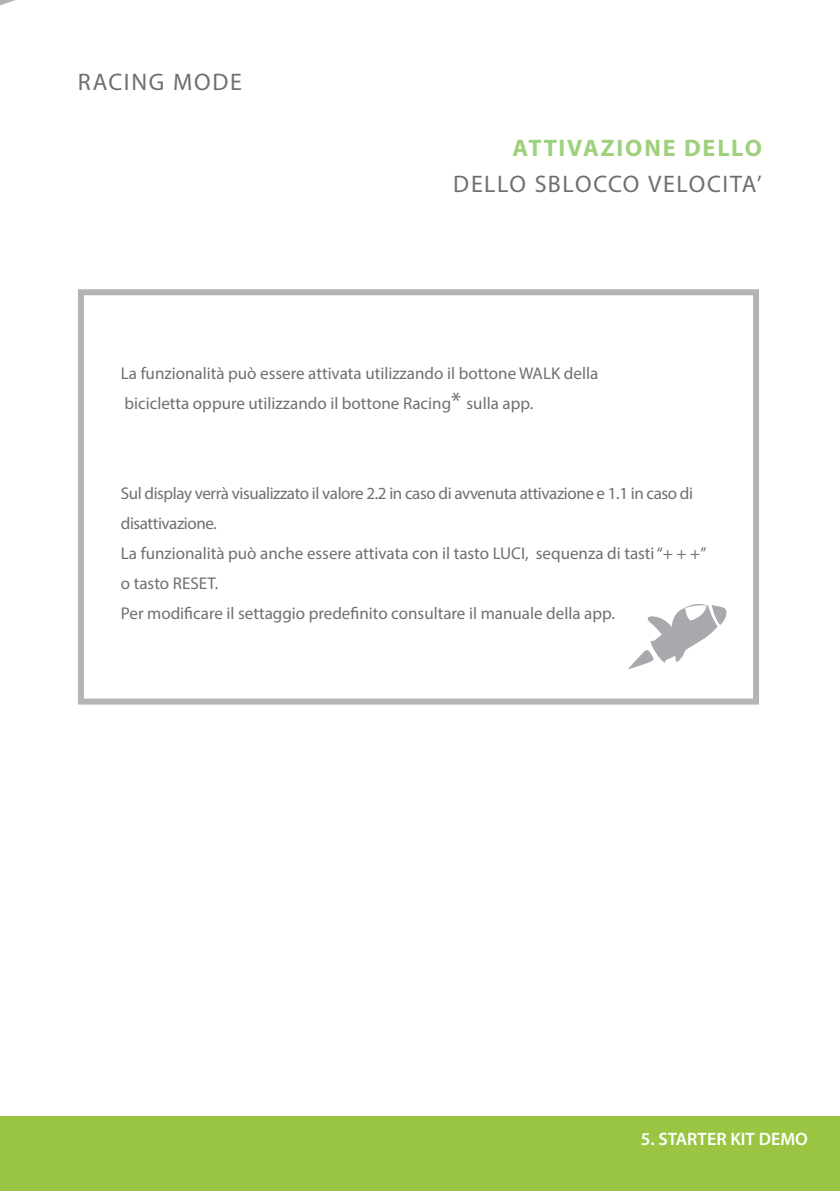
<style>
.page{position:relative;width:840px;height:1191px;background:#fff}
.page>*{position:absolute;margin:0;border:0;box-sizing:border-box;transform-origin:0 0}
.t1{font:24px "Myriad Pro";letter-spacing:.06em;color:#6d6f71}
.t2{font:700 24px "Myriad Pro";letter-spacing:.065em;color:#9fd07c}
.t3{font:600 18px "Myriad Pro";color:#fff}
.t4{font:17px/30px "Myriad Pro";color:#6d6f71}
.s1{font-size:24px}
</style>
<div class="page">
<div style="left:0;top:1116px;width:839px;height:75px;background:#99c542"></div>
<svg style="left:0;top:0;width:15px;height:5px"></svg>
<div style="left:78px;top:289px;width:680px;height:415px;border:6px solid #b2b4b6"></div>
<svg style="left:628px;top:604px;width:99px;height:65px"></svg>
<h1 class="t1" style="left:78px;top:67px;width:165px">RACING MODE</h1>
<h1 class="t2" style="left:512px;top:132px;width:14px">ATTI</h1>
<h1 class="t2" style="left:567px;top:132px;width:194px">VAZIONE DELLO</h1>
<h1 class="t1" style="left:453px;top:169px;width:310px">DELLO SBLOCCO VELOCITA’</h1>
<p class="t4" style="left:121px;top:358px;width:478px">La funzionalità può essere attivata utilizzando il bottone WALK della bicicletta oppure utilizzando il bottone Racing<span class="s1">*</span> sulla app.</p>
<p class="t4" style="left:121px;top:478px;width:586px">Sul display verrà visualizzato il valore 2.2 in caso di avvenuta attivazione e 1.1 in caso di disattivazione.<br>La funzionalità può anche essere attivata con il tasto LUCI, sequenza di tasti “+ + +” o tasto RESET.<br>Per modificare il settaggio predefinito consultare il manuale della app.</p>
<p class="t3" style="left:640px;top:1127px;width:169px">5. STARTER KIT DEMO</p>
</div>
